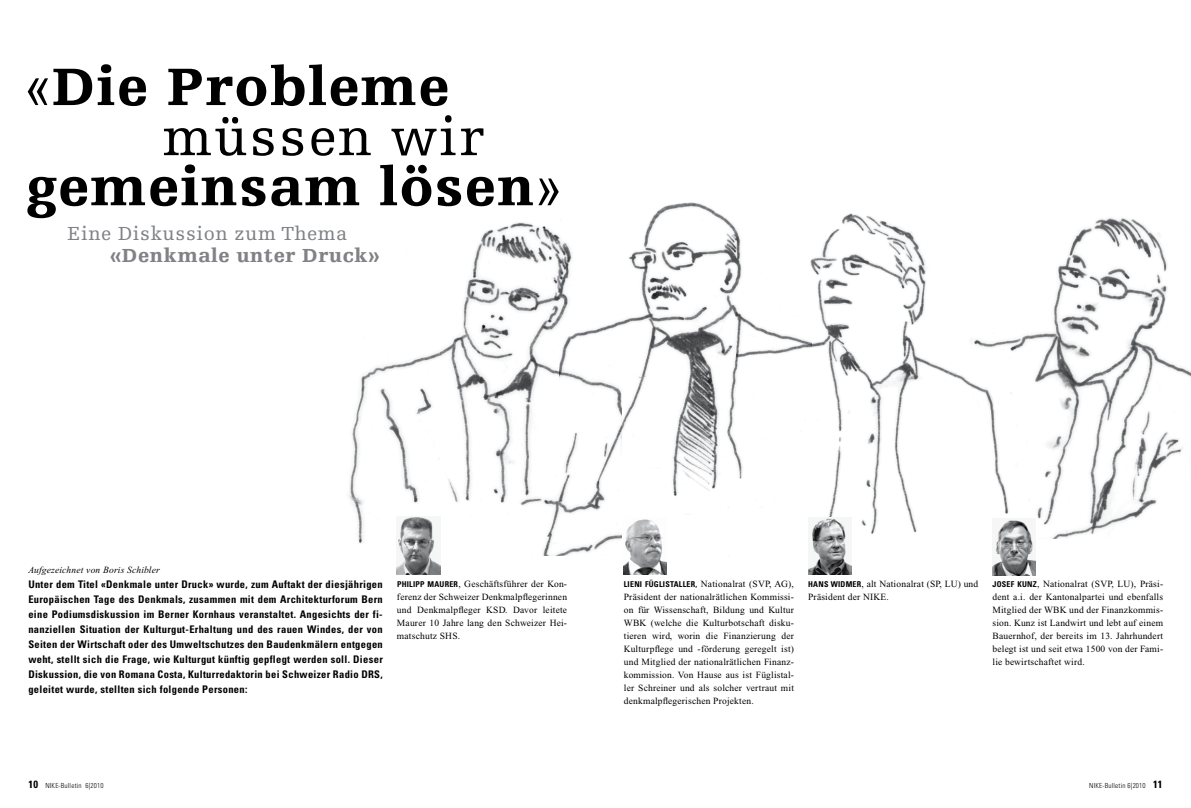
<style>
.page{position:relative;width:1191px;height:808px;background:#fff}
.page>*{position:absolute;margin:0;border:0;box-sizing:border-box;transform-origin:0 0}
.t1{font:900 55.6px "Egyptienne F";letter-spacing:.03em;color:#000}
.t2{font:55.6px "Egyptienne F";letter-spacing:.03em;color:#000}
.t3{font:20px "Egyptienne F";letter-spacing:.03em;color:#808285}
.t4{font:900 20px "Egyptienne F";letter-spacing:.03em;color:#808285}
.t5{font:700 condensed 10.5px/15px "Univers";letter-spacing:.03em;color:#000;text-align:justify}
.t6{font:9.5px/13px "Times New Roman";letter-spacing:.02em;color:#000;text-align:justify}
.t7{font:italic 9.5px "Times New Roman";letter-spacing:.02em;color:#000}
.t8{font:700 condensed 8px "Univers";letter-spacing:.03em;color:#000}
.t9{font:300 condensed 7px "Univers";letter-spacing:.03em;color:#000}
.s1{font-weight:400}
.s2{font-family:"Univers";font-weight:700;font-stretch:condensed;font-size:8px}
.s3{font-weight:700;font-size:10.5px}
</style>
<div class="page">
<img style="left:559px;top:202px;width:178px;height:373px">
<img style="left:737px;top:213px;width:454px;height:325px">
<img style="left:349px;top:202px;width:272px;height:353px">
<img style="left:397px;top:516px;width:43px;height:58px">
<img style="left:624px;top:517px;width:43px;height:58px">
<img style="left:808px;top:517px;width:43px;height:58px">
<img style="left:992px;top:518px;width:43px;height:58px">
<h1 class="t1" style="left:26px;top:56px;width:425px"><span class="s1">«</span>Die Probleme</h1>
<h1 class="t2" style="left:163px;top:106px;width:323px">müssen wir</h1>
<h1 class="t1" style="left:26px;top:156px;width:537px">gemeinsam lösen<span class="s1">»</span></h1>
<h2 class="t3" style="left:67px;top:222px;width:282px">Eine Diskussion zum Thema</h2>
<h2 class="t4" style="left:110px;top:244px;width:271px">«Denkmale unter Druck»</h2>
<p class="t7" style="left:28px;top:564px;width:133px">Aufgezeichnet von Boris Schibler</p>
<p class="t5" style="left:28px;top:577px;width:356px">Unter dem Titel «Denkmale unter Druck» wurde, zum Auftakt der diesjährigen Europäischen Tage des Denkmals, zusammen mit dem Architekturforum Bern eine Podiumsdiskussion im Berner Kornhaus veranstaltet. Angesichts der fi&shy;nanziellen Situation der Kulturgut-Erhaltung und des rauen Windes, der von Seiten der Wirtschaft oder des Umweltschutzes den Baudenkmälern entgegen weht, stellt sich die Frage, wie Kulturgut künftig gepflegt werden soll. Dieser Diskussion, die von Romana Costa, Kulturredaktorin bei Schweizer Radio DRS, geleitet wurde, stellten sich folgende Personen:</p>
<p class="t8" style="left:397px;top:580px;width:44px">Philipp Maurer</p>
<p class="t6" style="left:624px;top:578px;width:172px"><span class="s2">Lieni Füglistaller,</span> Nationalrat (SVP, AG), Präsident der nationalrätlichen Kommissi&shy;on für Wissenschaft, Bildung und Kultur WBK (welche die Kulturbotschaft disku&shy;tieren wird, worin die Finanzierung der Kulturpflege und -förderung geregelt ist) und Mitglied der nationalrätlichen Finanz&shy;kommission. Von Hause aus ist Füglistal&shy;ler Schreiner und als solcher vertraut mit denkmalpflegerischen Projekten.</p>
<p class="t8" style="left:992px;top:580px;width:15px">Josef</p>
<p class="t6" style="left:397px;top:578px;width:172px;text-indent:61px">, Geschäftsführer der Kon&shy;ferenz der Schweizer Denkmalpflegerinnen und Denkmalpfleger KSD. Davor leitete Maurer 10 Jahre lang den Schweizer Hei&shy;matschutz SHS.</p>
<p class="t8" style="left:808px;top:580px;width:39px">Hans Widmer</p>
<p class="t6" style="left:808px;top:578px;width:172px;text-indent:53px">, alt Nationalrat (SP, LU) und<br>Präsident der NIKE.</p>
<p class="t6" style="left:992px;top:578px;width:172px;text-indent:25px"><span class="s2">Kunz</span>, Nationalrat (SVP, LU), Präsi&shy;dent a.i. der Kantonalpartei und ebenfalls Mitglied der WBK und der Finanzkommis&shy;sion. Kunz ist Landwirt und lebt auf einem Bauernhof, der bereits im 13. Jahrhundert belegt ist und seit etwa 1500 von der Fami&shy;lie bewirtschaftet wird.</p>
<p class="t9" style="left:28px;top:781px;width:77px"><span class="s3">10</span> NIKE-Bulletin 6|2010</p>
<p class="t9" style="left:1089px;top:781px;width:75px">NIKE-Bulletin 6|2010 <span class="s3">11</span></p>
</div>
